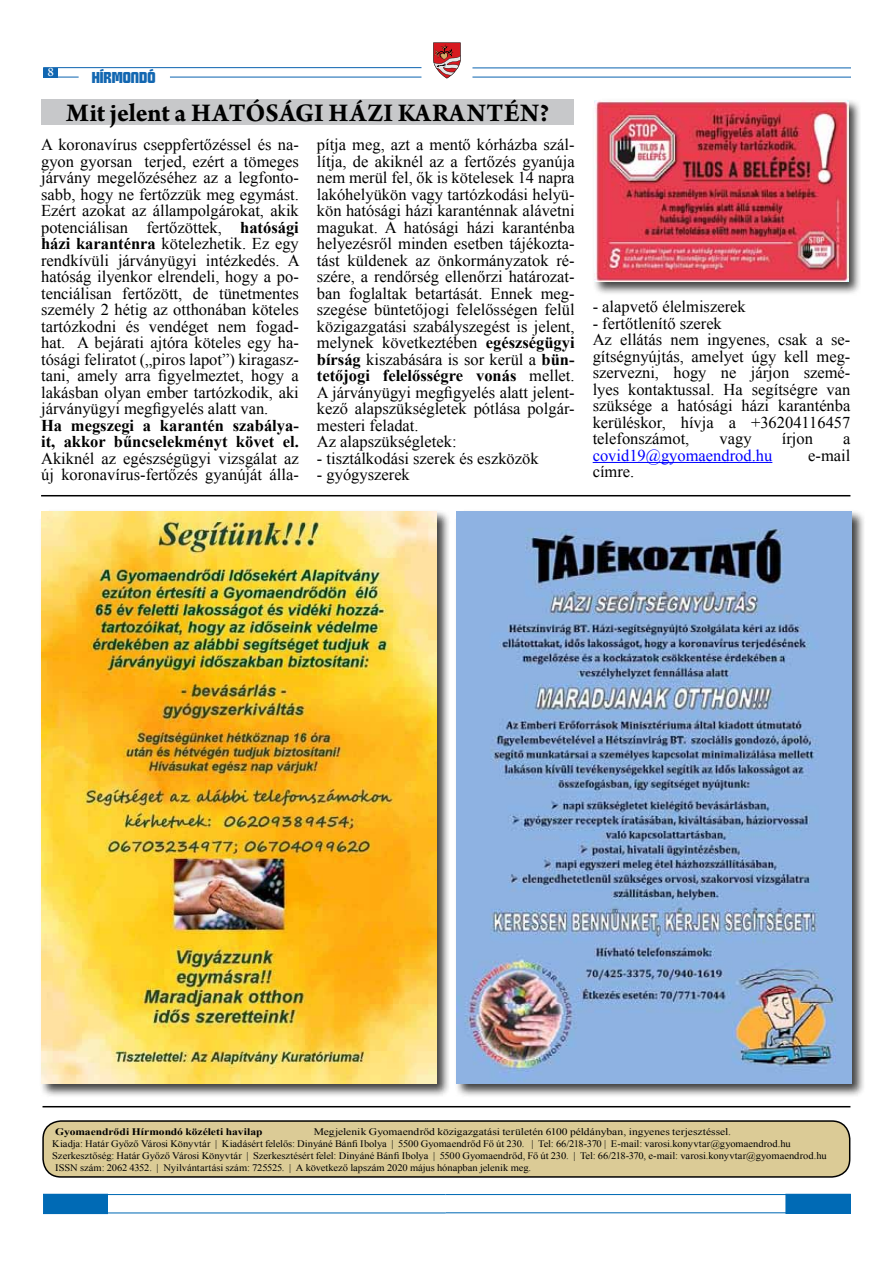
<style>
.page{position:relative;width:893px;height:1263px;background:#fff}
.page>*{position:absolute;margin:0;border:0;box-sizing:border-box;transform-origin:0 0}
.t1{font:700 27px "Arno Pro";color:#000}
.t2{font:16.5px/16.5px "Times New Roman";color:#000}
.t3{font:700 16.5px/16.5px "Times New Roman";color:#000}
.t4{font:16.5px "Times New Roman";color:#00f}
.t5{font:15.6px "First Prize Bold Upright";color:#1367b1}
.t6{font:13.5px "Arno Pro Sm Text";color:#fff}
.t7{font:10.05px/12px "Times New Roman";letter-spacing:-.005em;color:#000;scale:1.16 1}
.t8{font:700 10.05px "Times New Roman";letter-spacing:-.005em;color:#000;scale:1.16 1}
.s1{font-weight:700}
</style>
<div class="page">
<hr style="left:43px;top:67px;width:378px;height:1px;background:#1066b1">
<svg style="left:58px;top:77px;width:21px;height:1px"></svg>
<hr style="left:170px;top:77px;width:251px;height:1px;background:#1066b1">
<hr style="left:472px;top:67px;width:378px;height:1px;background:#1066b1">
<hr style="left:472px;top:77px;width:378px;height:1px;background:#1066b1">
<div style="left:43px;top:68px;width:15px;height:10px;background:#1066b1"></div>
<svg style="left:433px;top:43px;width:28px;height:36px"></svg>
<hr style="left:43px;top:1194px;width:403px;height:1px;background:#006ab5">
<hr style="left:43px;top:1212px;width:403px;height:1px;background:#006ab5">
<div style="left:44px;top:1194px;width:63px;height:19px;background:#006ab5"></div>
<div style="left:43px;top:1194px;width:65px;height:20px;border:1px solid #006ab5"></div>
<hr style="left:446px;top:1194px;width:404px;height:1px;background:#006ab5">
<hr style="left:446px;top:1212px;width:404px;height:1px;background:#006ab5">
<div style="left:786px;top:1194px;width:64px;height:19px;background:#006ab5"></div>
<div style="left:592px;top:98px;width:270px;height:198px;background:#000;opacity:.75"></div>
<img style="left:594px;top:100px;width:254px;height:182px">
<hr style="left:593px;top:462px;width:179px;height:1px;background:#00f">
<div style="left:42px;top:99px;width:532px;height:26px;background:#c7c8ca"></div>
<hr style="left:43px;top:1106px;width:807px;height:1px;background:#000">
<div style="left:43px;top:1121px;width:807px;height:56px;background:#dbcb96;border-radius:18px"></div>
<div style="left:42px;top:1120px;width:808px;height:58px;border:2px solid #000;border-radius:18px"></div>
<hr style="left:41px;top:495px;width:809px;height:1px;background:#000">
<div style="left:39px;top:509px;width:412px;height:588px;background:#000;opacity:.75"></div>
<img style="left:41px;top:511px;width:396px;height:572px">
<div style="left:454px;top:509px;width:411px;height:588px;background:#000;opacity:.75"></div>
<img style="left:456px;top:511px;width:395px;height:572px">
<p class="t6" style="left:48px;top:65px;width:8px">8</p>
<p class="t5" style="left:92px;top:66px;width:65px">HÍRMONDÓ</p>
<h1 class="t1" style="left:67px;top:97px;width:484px">Mit jelent a HATÓSÁGI HÁZI KARANTÉN?</h1>
<p class="t2" style="left:41px;top:136px;width:260px;text-align:justify">A koronavírus cseppfertőzéssel és na&shy;gyon gyorsan terjed, ezért a tömeges járvány megelőzéséhez az a legfonto&shy;sabb, hogy ne fertőzzük meg egymást.<br>Ezért azokat az állampolgárokat, akik potenciálisan fertőzöttek, <span class="s1">hatósági házi karanténra</span> kötelezhetik. Ez egy rendkívüli járványügyi intézkedés. A hatóság ilyenkor elrendeli, hogy a po&shy;tenciálisan fertőzött, de tünetmentes személy 2 hétig az otthonában köteles tartózkodni és vendéget nem fogad&shy;hat. A bejárati ajtóra köteles egy ha&shy;tósági feliratot („piros lapot”) kiragasz&shy;tani, amely arra figyelmeztet, hogy a lakásban olyan ember tartózkodik, aki járványügyi megfigyelés alatt van.</p>
<p class="t3" style="left:41px;top:416px;width:259px">Ha megszegi a karantén szabálya&shy;it, akkor bűncselekményt követ el.</p>
<p class="t2" style="left:41px;top:450px;width:259px">Akiknél az egészségügyi vizsgálat az új koronavírus-fertőzés gyanúját álla-</p>
<p class="t2" style="left:317px;top:136px;width:259px">pítja meg, azt a mentő kórházba szál&shy;lítja, de akiknél az a fertőzés gyanúja nem merül fel, ők is kötelesek 14 napra lakóhelyükön vagy tartózkodási helyü&shy;kön hatósági házi karanténnak alávetni magukat. A hatósági házi karanténba helyezésről minden esetben tájékozta&shy;tást küldenek az önkormányzatok ré&shy;szére, a rendőrség ellenőrzi határozat&shy;ban foglaltak betartását. Ennek meg&shy;szegése büntetőjogi felelősségen felül közigazgatási szabályszegést is jelent, melynek következtében <span class="s1">egészségügyi bírság</span> kiszabására is sor kerül a <span class="s1">bün&shy;tetőjogi felelősségre vonás</span> mellet.<br>A járványügyi megfigyelés alatt jelent&shy;kező alapszükségletek pótlása polgár&shy;mesteri feladat.<br>Az alapszükségletek:</p>
<p class="t2" style="left:317px;top:450px;width:223px">- tisztálkodási szerek és eszközök</p>
<p class="t2" style="left:317px;top:466px;width:95px">- gyógyszerek</p>
<p class="t2" style="left:593px;top:298px;width:155px">- alapvető élelmiszerek</p>
<p class="t2" style="left:593px;top:315px;width:259px">- fertőtlenítő szerek<br>Az ellátás nem ingyenes, csak a se&shy;gítségnyújtás, amelyet úgy kell meg&shy;szervezni, hogy ne járjon szemé&shy;lyes kontaktussal. Ha segítségre van szüksége a hatósági házi karanténba kerüléskor, hívja a +36204116457 telefonszámot,</p>
<p class="t2" style="left:719px;top:430px;width:34px">vagy</p>
<p class="t2" style="left:782px;top:430px;width:33px">írjon</p>
<p class="t2" style="left:843px;top:430px;width:9px">a</p>
<p class="t4" style="left:593px;top:444px;width:181px">covid19@gyomaendrod.hu</p>
<p class="t2" style="left:808px;top:447px;width:44px">e-mail</p>
<p class="t2" style="left:593px;top:463px;width:43px">címre.</p>
<p class="t7" style="left:52px;top:1125px;width:669px;text-indent:262px">Megjelenik Gyomaendrőd közigazgatási területén 6100 példányban, ingyenes terjesztéssel.<br>Kiadja: Határ Győző Városi Könyvtár | Kiadásért felelős: Dinyáné Bánfi Ibolya | 5500 Gyomaendrőd Fő út 230. | Tel: 66/218-370 | E-mail: varosi.konyvtar@gyomaendrod.hu Szerkesztőség: Határ Győző Városi Könyvtár | Szerkesztésért felel: Dinyáné Bánfi Ibolya | 5500 Gyomaendrőd, Fő út 230. | Tel: 66/218-370, e-mail: varosi.konyvtar@gyomaendrod.hu ISSN szám: 2062 4352. | Nyilvántartási szám: 725525. | A következő lapszám 2020 május hónapban jelenik meg.</p>
<p class="t8" style="left:55px;top:1124px;width:180px">Gyomaendrődi Hírmondó közéleti havilap</p>
</div>
